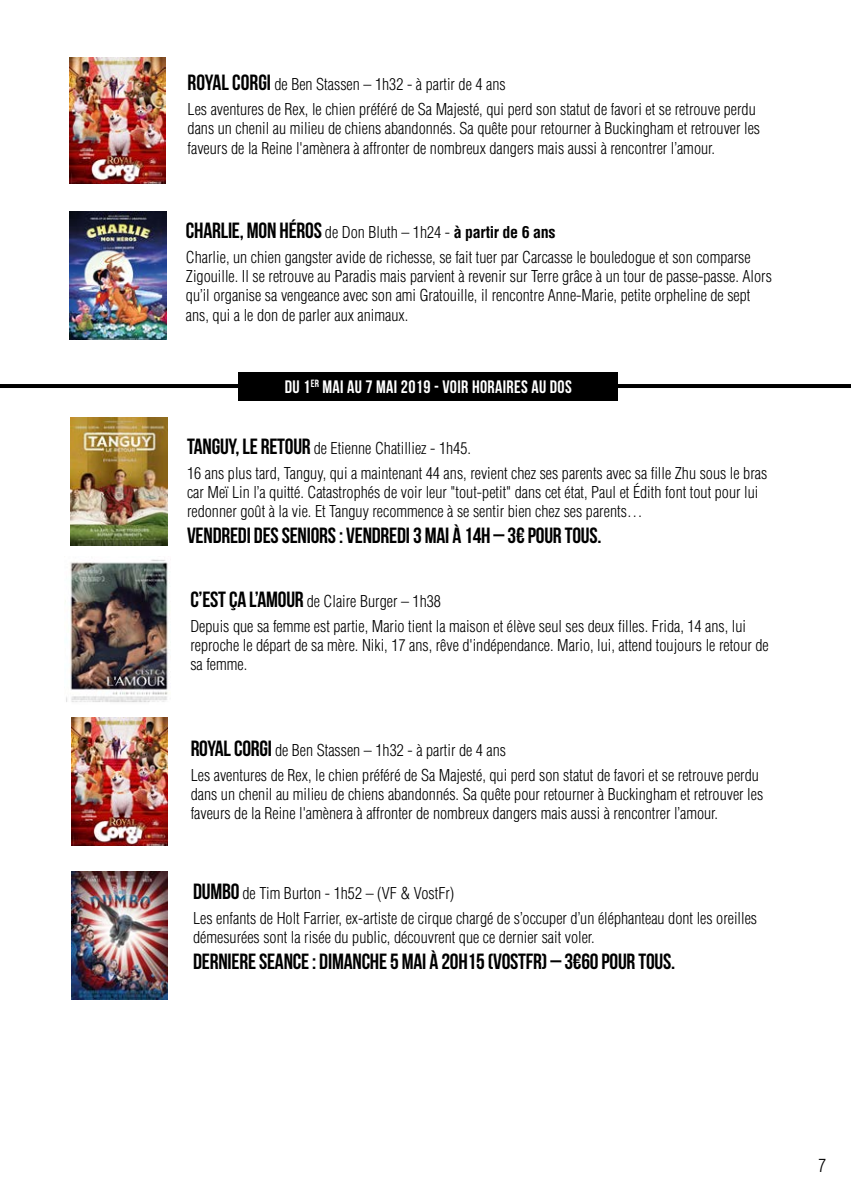
<style>
.page{position:relative;width:851px;height:1191px;background:#fff}
.page>*{position:absolute;margin:0;border:0;box-sizing:border-box;transform-origin:0 0}
.t1{font:700 22px "Bebas Neue";letter-spacing:-.01em;color:#000}
.t2{font:700 18px "Bebas Neue";letter-spacing:.02em;color:#fff}
.t3{font:300 condensed 18px "Helvetica LT Std";color:#000}
.t4{font:300 condensed 16px/19.2px "Helvetica LT Std";color:#000}
.s1{font-family:"Bebas Neue";font-weight:700;font-stretch:normal;font-size:22px}
.s2{font-family:"Helvetica LT Std";font-weight:300;font-stretch:condensed;font-size:16px}
.s3{font-family:"Helvetica LT Std";font-stretch:condensed;font-size:16px}
</style>
<div class="page">
<hr style="left:0;top:384px;width:850px;height:4px;background:#000">
<div style="left:239px;top:372px;width:378px;height:28px;background:#000"></div>
<img style="left:71px;top:717px;width:97px;height:128px">
<img style="left:65px;top:559px;width:103px;height:143px">
<img style="left:71px;top:872px;width:97px;height:127px">
<img style="left:69px;top:212px;width:97px;height:127px">
<img style="left:71px;top:418px;width:96px;height:127px">
<img style="left:69px;top:58px;width:96px;height:126px">
<p class="t4" style="left:187px;top:72px;width:569px;line-height:24.8px"><span class="s1">ROYAL CORGI</span> de Ben Stassen – 1h32 - à partir de 4 ans<br>Les aventures de Rex, le chien préféré de Sa Majesté, qui perd son statut de favori et se retrouve perdu</p>
<p class="t4" style="left:187px;top:119px;width:574px">dans un chenil au milieu de chiens abandonnés. Sa quête pour retourner à Buckingham et retrouver les faveurs de la Reine l'amènera à affronter de nombreux dangers mais aussi à rencontrer l’amour.</p>
<h1 class="t1" style="left:186px;top:218px;width:371px">CHARLIE, MON HÉROS <span class="s2">de Don Bluth – 1h24 -</span> <span class="s3">à partir de 6 ans</span></h1>
<p class="t4" style="left:186px;top:247px;width:587px">Charlie, un chien gangster avide de richesse, se fait tuer par Carcasse le bouledogue et son comparse Zigouille. Il se retrouve au Paradis mais parvient à revenir sur Terre grâce à un tour de passe-passe. Alors qu’il organise sa vengeance avec son ami Gratouille, il rencontre Anne-Marie, petite orpheline de sept ans, qui a le don de parler aux animaux.</p>
<p class="t2" style="left:285px;top:377px;width:288px">DU 1<sup>ER</sup> MAI AU 7 MAI 2019 - VOIR HORAIRES AU DOS</p>
<p class="t4" style="left:187px;top:436px;width:581px;line-height:24.8px"><span class="s1">TANGUY, LE RETOUR</span> de Etienne Chatilliez - 1h45.<br>16 ans plus tard, Tanguy, qui a maintenant 44 ans, revient chez ses parents avec sa fille Zhu sous le bras</p>
<p class="t4" style="left:187px;top:483px;width:572px">car Meï Lin l’a quitté. Catastrophés de voir leur "tout-petit" dans cet état, Paul et Édith font tout pour lui redonner goût à la vie. Et Tanguy recommence à se sentir bien chez ses parents…</p>
<h1 class="t1" style="left:187px;top:523px;width:416px">VENDREDI DES SENIORS : VENDREDI 3 MAI À 14H – 3€ POUR TOUS.</h1>
<p class="t4" style="left:190px;top:589px;width:557px;line-height:24.8px"><span class="s1">C’EST ÇA L’AMOUR</span> de Claire Burger – 1h38<br>Depuis que sa femme est partie, Mario tient la maison et élève seul ses deux filles. Frida, 14 ans, lui</p>
<p class="t4" style="left:190px;top:635px;width:580px">reproche le départ de sa mère. Niki, 17 ans, rêve d'indépendance. Mario, lui, attend toujours le retour de sa femme.</p>
<p class="t4" style="left:191px;top:737px;width:569px;line-height:24.8px"><span class="s1">ROYAL CORGI</span> de Ben Stassen – 1h32 - à partir de 4 ans<br>Les aventures de Rex, le chien préféré de Sa Majesté, qui perd son statut de favori et se retrouve perdu</p>
<p class="t4" style="left:191px;top:784px;width:574px">dans un chenil au milieu de chiens abandonnés. Sa quête pour retourner à Buckingham et retrouver les faveurs de la Reine l'amènera à affronter de nombreux dangers mais aussi à rencontrer l’amour.</p>
<p class="t4" style="left:193px;top:881px;width:565px;line-height:24.8px"><span class="s1">DUMBO</span> de Tim Burton - 1h52 – (VF &amp; VostFr)<br>Les enfants de Holt Farrier, ex-artiste de cirque chargé de s’occuper d’un éléphanteau dont les oreilles</p>
<p class="t4" style="left:193px;top:927px;width:403px">démesurées sont la risée du public, découvrent que ce dernier sait voler.</p>
<h1 class="t1" style="left:193px;top:949px;width:483px">DERNIERE SEANCE : DIMANCHE 5 MAI À 20H15 (VOSTFR) – 3€60 POUR TOUS.</h1>
<p class="t3" style="left:818px;top:1154px;width:9px">7</p>
</div>
